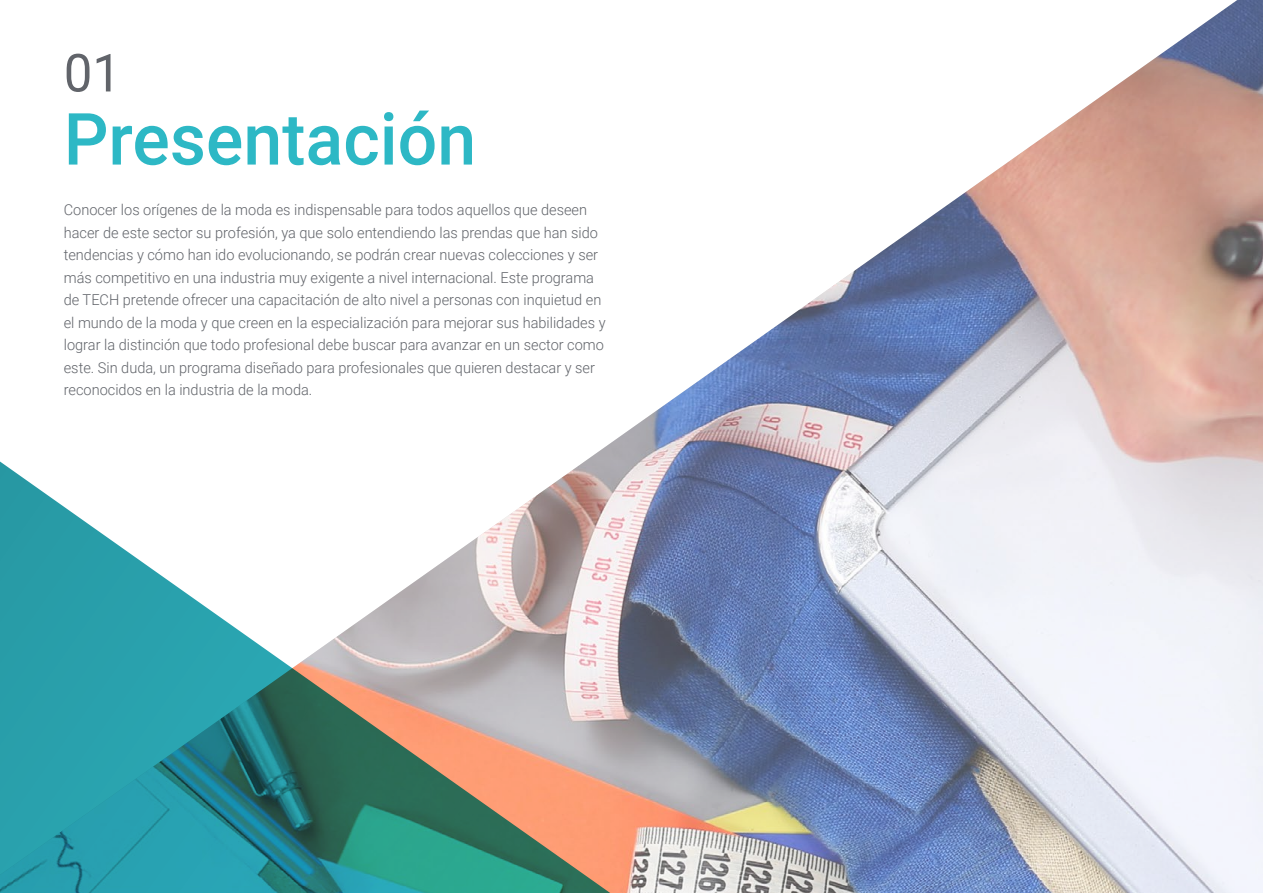
<style>
.page{position:relative;width:1263px;height:893px;background:#fff}
.page>*{position:absolute;margin:0;border:0;box-sizing:border-box;transform-origin:0 0}
.t1{font:500 72px "Roboto";color:#2db8c5}
.t2{font:52.5px "Roboto";color:#61646a}
.t3{font:300 15px/22.5px "Roboto";color:#61646a}
</style>
<div class="page">
<img style="left:607px;top:0;width:656px;height:893px">
<svg style="left:0;top:446px;width:640px;height:447px"></svg>
<h2 class="t2" style="left:64px;top:36px;width:59px">01</h2>
<h1 class="t1" style="left:64px;top:89px;width:414px">Presentación</h1>
<p class="t3" style="left:64px;top:198px;width:543px">Conocer los orígenes de la moda es indispensable para todos aquellos que deseen hacer de este sector su profesión, ya que solo entendiendo las prendas que han sido tendencias y cómo han ido evolucionando, se podrán crear nuevas colecciones y ser más competitivo en una industria muy exigente a nivel internacional. Este programa de TECH pretende ofrecer una capacitación de alto nivel a personas con inquietud en el mundo de la moda y que creen en la especialización para mejorar sus habilidades y lograr la distinción que todo profesional debe buscar para avanzar en un sector como este. Sin duda, un programa diseñado para profesionales que quieren destacar y ser reconocidos en la industria de la moda.</p>
</div>
